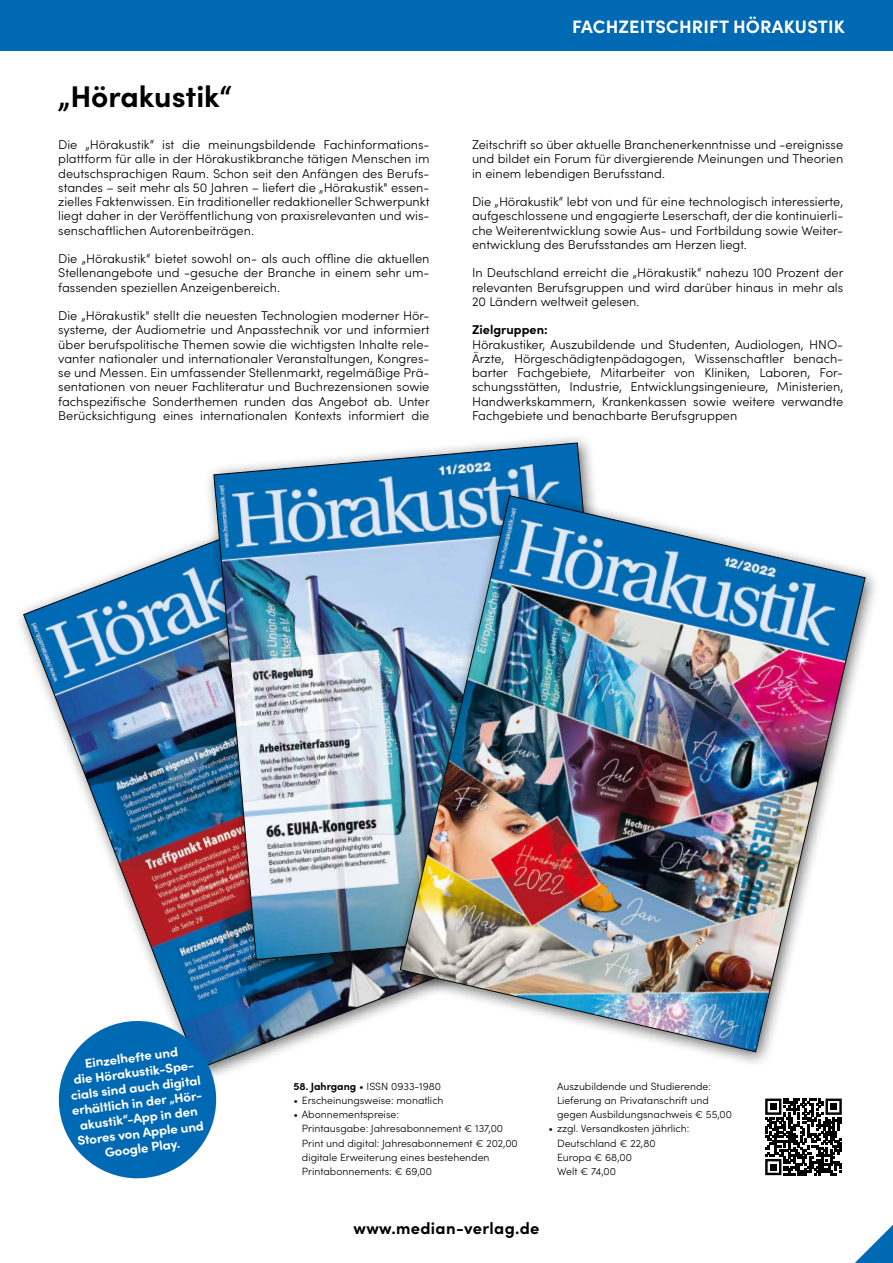
<style>
.page{position:relative;width:893px;height:1263px;background:#fff}
.page>*{position:absolute;margin:0;border:0;box-sizing:border-box;transform-origin:0 0}
.t1{font:700 30px "Sofia Pro";color:#000}
.t2{font:700 18px "Sofia Pro";letter-spacing:.01em;color:#fff}
.t3{font:700 16.5px "Sofia Pro";letter-spacing:.02em;color:#000}
.t4{font:300 12.75px/14.2px "Sofia Pro";color:#000;text-align:justify}
.t5{font:700 12.75px/15.1px "Sofia Pro";color:#fff;text-align:center;scale:1.04 1}
.t6{font:700 12.75px "Sofia Pro";color:#000}
.t7{font:300 10.5px/14.2px "Sofia Pro";color:#000}
.s1{font-weight:700}
</style>
<div class="page">
<svg style="left:855px;top:1225px;width:38px;height:38px"></svg>
<div style="left:0;top:0;width:893px;height:51px;background:#0069b4"></div>
<hr style="left:0;top:0;width:1px;height:51px;background:#009ee3">
<img style="left:23px;top:540px;width:367px;height:529px">
<div style="left:204px;top:433px;width:432px;height:542px;background:#000;opacity:.6"></div>
<img style="left:213px;top:443px;width:407px;height:517px">
<div style="left:390px;top:486px;width:491px;height:581px;background:#000;opacity:.6"></div>
<img style="left:400px;top:495px;width:466px;height:557px">
<svg style="left:54px;top:1016px;width:167px;height:163px"></svg>
<svg style="left:765px;top:1098px;width:77px;height:77px"></svg>
<div style="left:770px;top:1103px;width:7px;height:7px;background:#000"></div>
<div style="left:830px;top:1103px;width:7px;height:7px;background:#000"></div>
<div style="left:770px;top:1163px;width:7px;height:7px;background:#000"></div>
<h1 class="t1" style="left:58px;top:73px;width:175px">„Hörakustik“</h1>
<p class="t4" style="left:58px;top:137px;width:373px">Die „Hörakustik“ ist die meinungsbildende Fachinformations&shy;plattform für alle in der Hörakustikbranche tätigen Menschen im deutschsprachigen Raum. Schon seit den Anfängen des Berufs&shy;standes – seit mehr als 50 Jahren – liefert die „Hörakustik" essen&shy;zielles Faktenwissen. Ein traditioneller redaktioneller Schwerpunkt liegt daher in der Veröffentlichung von praxisrelevanten und wis&shy;senschaftlichen Autorenbeiträgen.</p>
<p class="t4" style="left:58px;top:251px;width:373px">Die „Hörakustik“ bietet sowohl on- als auch offline die aktuellen Stellenangebote und -gesuche der Branche in einem sehr um&shy;fassenden speziellen Anzeigenbereich.</p>
<p class="t4" style="left:58px;top:308px;width:373px">Die „Hörakustik" stellt die neuesten Technologien moderner Hör&shy;systeme, der Audiometrie und Anpasstechnik vor und informiert über berufspolitische Themen sowie die wichtigsten Inhalte rele&shy;vanter nationaler und internationaler Veranstaltungen, Kongres&shy;se und Messen. Ein umfassender Stellenmarkt, regelmäßige Prä&shy;sentationen von neuer Fachliteratur und Buchrezensionen sowie fachspezifische Sonderthemen runden das Angebot ab. Unter Berücksichtigung eines internationalen Kontexts informiert die</p>
<h2 class="t2" style="left:572px;top:13px;width:274px">FACHZEITSCHRIFT HÖRAKUSTIK</h2>
<p class="t4" style="left:472px;top:137px;width:373px">Zeitschrift so über aktuelle Branchenerkenntnisse und -ereignisse und bildet ein Forum für divergierende Meinungen und Theorien in einem lebendigen Berufsstand.</p>
<p class="t4" style="left:472px;top:194px;width:373px">Die „Hörakustik“ lebt von und für eine technologisch interessierte, aufgeschlossene und engagierte Leserschaft, der die kontinuierli&shy;che Weiterentwicklung sowie Aus- und Fortbildung sowie Weiter&shy;entwicklung des Berufsstandes am Herzen liegt.</p>
<p class="t4" style="left:472px;top:265px;width:373px">In Deutschland erreicht die „Hörakustik“ nahezu 100 Prozent der relevanten Berufsgruppen und wird darüber hinaus in mehr als 20 Ländern weltweit gelesen.</p>
<p class="t6" style="left:472px;top:320px;width:77px">Zielgruppen:</p>
<p class="t4" style="left:472px;top:336px;width:373px">Hörakustiker, Auszubildende und Studenten, Audiologen, HNO-Ärzte, Hörgeschädigtenpädagogen, Wissenschaftler benach&shy;barter Fachgebiete, Mitarbeiter von Kliniken, Laboren, For&shy;schungsstätten, Industrie, Entwicklungsingenieure, Ministerien, Handwerkskammern, Krankenkassen sowie weitere verwandte Fachgebiete und benachbarte Berufsgruppen</p>
<p class="t5" style="left:65px;top:1057px;width:128px;rotate:-7deg">Einzelhefte und<br>die Hörakustik-Spe&shy;cials sind auch digital erhältlich in der „Hör&shy;akustik“-App in den<br>Stores von Apple und<br>Google Play.</p>
<p class="t7" style="left:293px;top:1078px;width:149px"><span class="s1">58. Jahrgang</span> • ISSN 0933-1980</p>
<p class="t7" style="left:293px;top:1092px;width:152px">• Erscheinungsweise: monatlich</p>
<p class="t7" style="left:302px;top:1107px;width:217px;text-indent:-9px">• Abonnementspreise:<br>Printausgabe: Jahresabonnement € 137,00<br>Print und digital: Jahresabonnement € 202,00 digitale Erweiterung eines bestehenden Printabonnements: € 69,00</p>
<p class="t7" style="left:557px;top:1078px;width:176px">Auszubildende und Studierende:<br>Lieferung an Privatanschrift und gegen Ausbildungsnachweis € 55,00</p>
<p class="t7" style="left:557px;top:1121px;width:134px;text-indent:-9px">• zzgl. Versandkosten jährlich:<br>Deutschland € 22,80<br>Europa € 68,00<br>Welt € 74,00</p>
<p class="t3" style="left:353px;top:1216px;width:188px">www.median-verlag.de</p>
</div>
